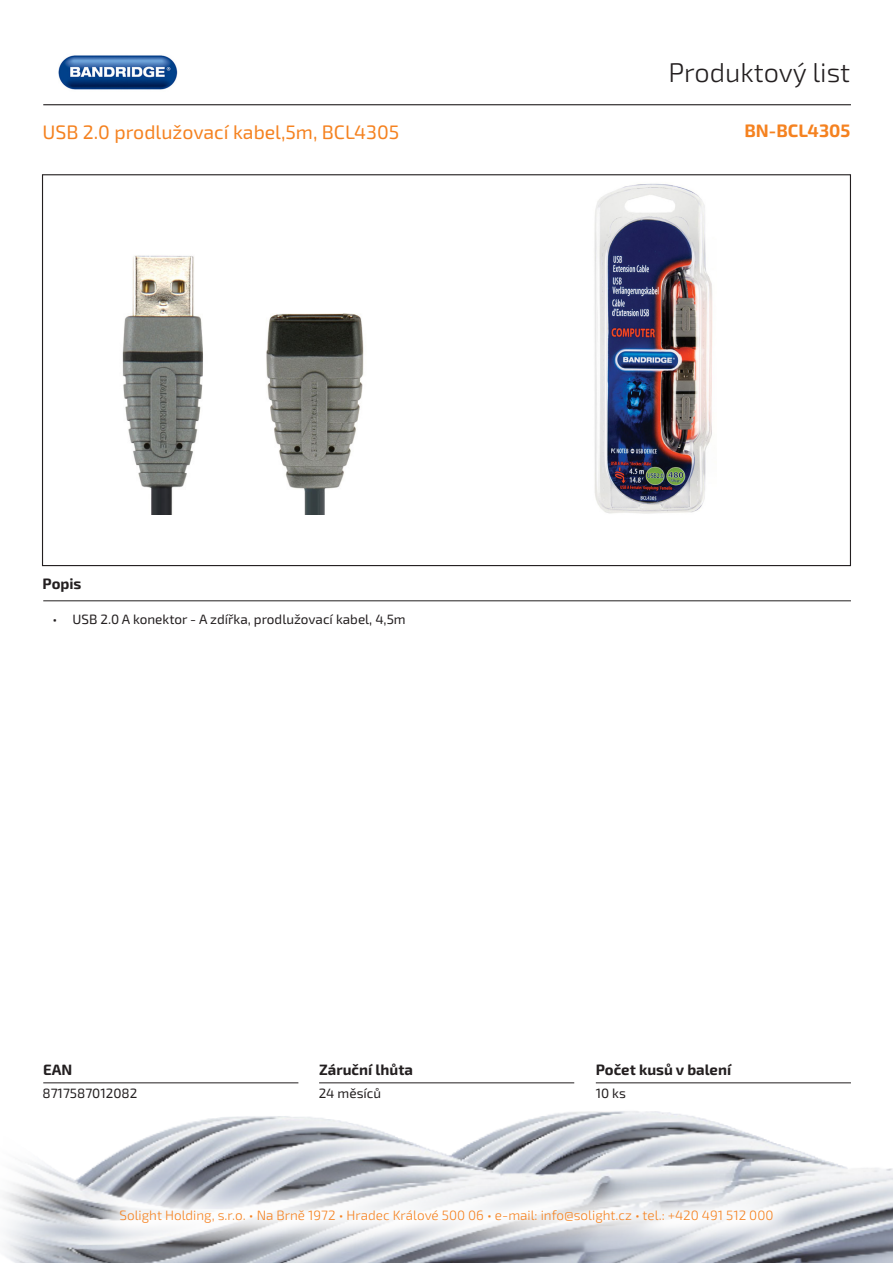
<style>
.page{position:relative;width:893px;height:1263px;background:#fff}
.page>*{position:absolute;margin:0;border:0;box-sizing:border-box;transform-origin:0 0}
.t1{font:300 27px "Exo 2.0";color:#231f20}
.t2{font:19.5px "Exo 2.0";color:#f58220}
.Kód_produktu{font:700 18px "Exo 2.0";color:#f58220}
.t3{font:700 15px "Exo 2.0";color:#231f20}
.t4{font:300 13.5px "Exo 2.0";color:#f58220}
.t5{font:13.5px "Exo 2.0";color:#231f20}
</style>
<div class="page">
<img style="left:3px;top:1082px;width:890px;height:181px">
<hr style="left:43px;top:104px;width:808px;height:1px;background:#231f20">
<hr style="left:43px;top:600px;width:808px;height:1px;background:#231f20">
<hr style="left:596px;top:1082px;width:255px;height:1px;background:#231f20">
<hr style="left:319px;top:1082px;width:255px;height:1px;background:#231f20">
<hr style="left:43px;top:1082px;width:255px;height:1px;background:#231f20">
<svg style="left:85px;top:1174px;width:723px;height:84px"></svg>
<img style="left:59px;top:55px;width:118px;height:35px">
<img style="left:122px;top:255px;width:242px;height:259px">
<img style="left:594px;top:183px;width:119px;height:331px">
<h1 class="t1" style="left:668px;top:57px;width:183px">Produktový list</h1>
<p class="t2" style="left:43px;top:120px;width:358px">USB 2.0 prodlužovací kabel,5m, BCL4305</p>
<p class="Kód_produktu" style="left:744px;top:120px;width:108px">BN-BCL4305</p>
<p class="t3" style="left:43px;top:575px;width:40px">Popis</p>
<p class="t5" style="left:53px;top:611px;width:355px">• USB 2.0 A konektor - A zdířka, prodlužovací kabel, 4,5m</p>
<p class="t3" style="left:43px;top:1060px;width:31px">EAN</p>
<p class="t3" style="left:319px;top:1060px;width:95px">Záruční lhůta</p>
<p class="t3" style="left:596px;top:1060px;width:137px">Počet kusů v balení</p>
<p class="t5" style="left:43px;top:1085px;width:96px">8717587012082</p>
<p class="t5" style="left:319px;top:1085px;width:64px">24 měsíců</p>
<p class="t5" style="left:596px;top:1085px;width:32px">10 ks</p>
<p class="t4" style="left:120px;top:1208px;width:655px">Solight Holding, s.r.o. • Na Brně 1972 • Hradec Králové 500 06 • e-mail: info@solight.cz • tel.: +420 491 512 000</p>
</div>
